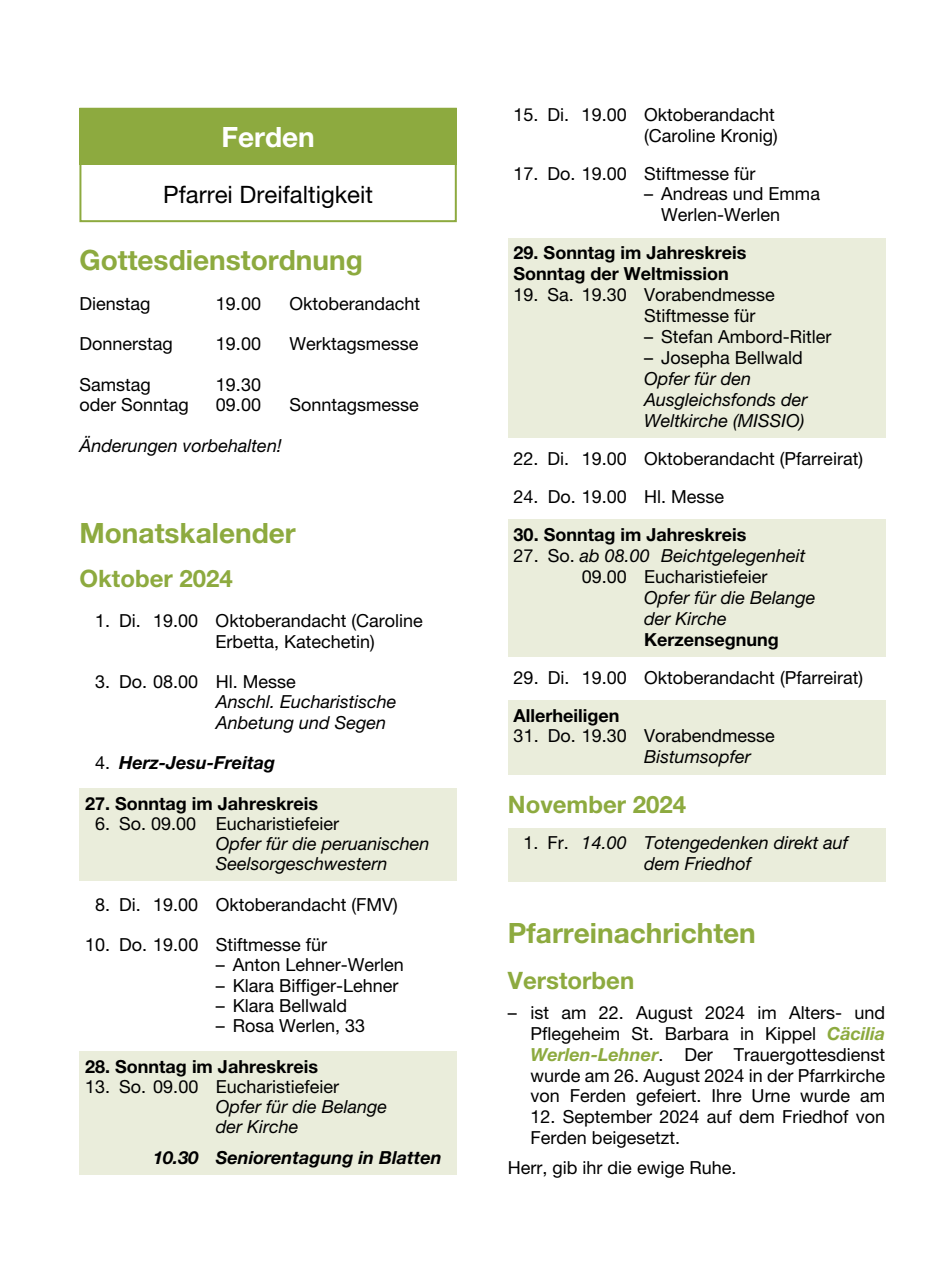
<style>
.page{position:relative;width:942px;height:1276px;background:#fff}
.page>*{position:absolute;margin:0;border:0;box-sizing:border-box;transform-origin:0 0}
.t1{font:700 28px "Helvetica Neue LT Pro";color:#8daa3f}
.t2{font:700 28px "Helvetica Neue LT Pro";color:#fff}
.t3{font:700 24px "Helvetica Neue LT Pro";color:#8daa3f}
.t4{font:24px "Helvetica Neue LT Pro";color:#000}
.t5{font:18px/21px "Helvetica Neue LT Pro";color:#000}
.t6{font:italic 18px/21px "Helvetica Neue LT Pro";color:#000}
.t7{font:700 18px/21px "Helvetica Neue LT Pro";color:#000}
.t8{font:italic 700 18px "Helvetica Neue LT Pro";color:#000}
.s1{font-weight:400;font-style:normal}
.s2{font-style:italic}
.s3{font-style:normal}
.s4{font-weight:700;font-style:italic;color:#8daa3f}
</style>
<div class="page">
<div style="left:79px;top:788px;width:377px;height:32px;background:#eaeddb"></div>
<div style="left:79px;top:808px;width:377px;height:32px;background:#eaeddb"></div>
<div style="left:79px;top:828px;width:377px;height:53px;background:#eaeddb"></div>
<div style="left:79px;top:1051px;width:377px;height:32px;background:#eaeddb"></div>
<div style="left:79px;top:1071px;width:377px;height:32px;background:#eaeddb"></div>
<div style="left:79px;top:1091px;width:377px;height:53px;background:#eaeddb"></div>
<div style="left:79px;top:1142px;width:377px;height:32px;background:#eaeddb"></div>
<div style="left:79px;top:108px;width:377px;height:114px;border:2px solid #8daa3f"></div>
<div style="left:79px;top:108px;width:377px;height:57px;background:#8daa3f"></div>
<div style="left:507px;top:238px;width:377px;height:32px;background:#eaeddb"></div>
<div style="left:507px;top:259px;width:377px;height:32px;background:#eaeddb"></div>
<div style="left:507px;top:280px;width:377px;height:32px;background:#eaeddb"></div>
<div style="left:507px;top:301px;width:377px;height:32px;background:#eaeddb"></div>
<div style="left:507px;top:322px;width:377px;height:32px;background:#eaeddb"></div>
<div style="left:507px;top:343px;width:377px;height:32px;background:#eaeddb"></div>
<div style="left:507px;top:364px;width:377px;height:74px;background:#eaeddb"></div>
<div style="left:507px;top:519px;width:377px;height:33px;background:#eaeddb"></div>
<div style="left:507px;top:540px;width:377px;height:32px;background:#eaeddb"></div>
<div style="left:507px;top:561px;width:377px;height:32px;background:#eaeddb"></div>
<div style="left:507px;top:582px;width:377px;height:53px;background:#eaeddb"></div>
<div style="left:507px;top:624px;width:377px;height:32px;background:#eaeddb"></div>
<div style="left:507px;top:700px;width:377px;height:32px;background:#eaeddb"></div>
<div style="left:507px;top:721px;width:377px;height:32px;background:#eaeddb"></div>
<div style="left:507px;top:742px;width:377px;height:32px;background:#eaeddb"></div>
<div style="left:507px;top:828px;width:377px;height:53px;background:#eaeddb"></div>
<h1 class="t2" style="left:221px;top:120px;width:95px">Ferden</h1>
<h2 class="t4" style="left:163px;top:180px;width:211px">Pfarrei Dreifaltigkeit</h2>
<h1 class="t1" style="left:79px;top:242px;width:285px">Gottesdienstordnung</h1>
<p class="t5" style="left:79px;top:293px;width:73px">Dienstag</p>
<p class="t5" style="left:216px;top:293px;width:47px">19.00</p>
<p class="t5" style="left:289px;top:293px;width:132px">Oktoberandacht</p>
<p class="t5" style="left:79px;top:333px;width:95px">Donnerstag</p>
<p class="t5" style="left:216px;top:333px;width:47px">19.00</p>
<p class="t5" style="left:289px;top:333px;width:131px">Werktagsmesse</p>
<p class="t5" style="left:79px;top:374px;width:73px">Samstag</p>
<p class="t5" style="left:216px;top:374px;width:47px">19.30</p>
<p class="t5" style="left:79px;top:394px;width:111px">oder Sonntag</p>
<p class="t5" style="left:216px;top:394px;width:47px">09.00</p>
<p class="t5" style="left:289px;top:394px;width:131px">Sonntagsmesse</p>
<p class="t6" style="left:79px;top:434px;width:204px">Änderungen vorbehalten!</p>
<h1 class="t1" style="left:79px;top:515px;width:218px">Monatskalender</h1>
<h2 class="t3" style="left:79px;top:563px;width:155px">Oktober 2024</h2>
<p class="t5" style="left:215px;top:611px;width:209px;line-height:20.2px;text-indent:-120px">1. Di. 19.00 Oktoberandacht (Caroline<br>Erbetta, Katechetin)</p>
<p class="t5" style="left:95px;top:671px;width:202px">3. Do. 08.00 Hl. Messe</p>
<p class="t6" style="left:215px;top:691px;width:182px;line-height:20.2px">Anschl. Eucharistische<br>Anbetung und Segen</p>
<p class="t8" style="left:95px;top:751px;width:181px"><span class="s1">4.</span> Herz-Jesu-Freitag</p>
<p class="t7" style="left:85px;top:792px;width:234px">27. Sonntag im Jahreskreis</p>
<p class="t5" style="left:95px;top:812px;width:245px">6. So. 09.00 Eucharistiefeier</p>
<p class="t6" style="left:215px;top:833px;width:215px;line-height:20.2px">Opfer für die peruanischen<br>Seelsorgeschwestern</p>
<p class="t5" style="left:95px;top:893px;width:304px">8. Di. 19.00 Oktoberandacht (FMV)</p>
<p class="t5" style="left:85px;top:934px;width:243px">10. Do. 19.00 Stiftmesse für</p>
<p class="t5" style="left:216px;top:954px;width:190px">– Anton Lehner-Werlen</p>
<p class="t5" style="left:216px;top:974px;width:184px">– Klara Biffiger-Lehner</p>
<p class="t5" style="left:216px;top:994px;width:133px">– Klara Bellwald</p>
<p class="t5" style="left:216px;top:1015px;width:151px">– Rosa Werlen, 33</p>
<p class="t7" style="left:85px;top:1055px;width:234px">28. Sonntag im Jahreskreis</p>
<p class="t5" style="left:85px;top:1075px;width:255px">13. So. 09.00 Eucharistiefeier</p>
<p class="t6" style="left:216px;top:1096px;width:173px;line-height:20.2px">Opfer für die Belange der Kirche</p>
<p class="t8" style="left:153px;top:1146px;width:290px">10.30 Seniorentagung in Blatten</p>
<p class="t5" style="left:513px;top:103px;width:266px;text-align:right">15. Di. 19.00 Oktoberandacht (Caroline Kronig)</p>
<p class="t5" style="left:513px;top:162px;width:243px">17. Do. 19.00 Stiftmesse für</p>
<p class="t5" style="left:661px;top:183px;width:160px;text-indent:-17px">– Andreas und Emma<br>Werlen-Werlen</p>
<p class="t7" style="left:513px;top:242px;width:234px">29. Sonntag im Jahreskreis<br>Sonntag der Weltmission</p>
<p class="t5" style="left:643px;top:284px;width:132px;text-indent:-130px">19. Sa. 19.30 Vorabendmesse<br>Stiftmesse für</p>
<p class="t5" style="left:643px;top:326px;width:189px">– Stefan Ambord-Ritler</p>
<p class="t5" style="left:643px;top:347px;width:160px">– Josepha Bellwald</p>
<p class="t6" style="left:643px;top:368px;width:165px">Opfer für den<br>Ausgleichsfonds der<br>Weltkirche (MISSIO)</p>
<p class="t5" style="left:513px;top:448px;width:351px">22. Di. 19.00 Oktoberandacht (Pfarreirat)</p>
<p class="t5" style="left:513px;top:486px;width:212px">24. Do. 19.00 Hl. Messe</p>
<p class="t7" style="left:513px;top:523px;width:234px">30. Sonntag im Jahreskreis</p>
<p class="t5" style="left:581px;top:544px;width:225px;text-indent:-68px">27. So. <span class="s2">ab 08.00 Beichtgelegenheit<br></span>09.00 Eucharistiefeier</p>
<p class="t6" style="left:644px;top:586px;width:173px">Opfer für die Belange der Kirche</p>
<p class="t7" style="left:644px;top:628px;width:136px">Kerzensegnung</p>
<p class="t5" style="left:513px;top:666px;width:351px">29. Di. 19.00 Oktoberandacht (Pfarreirat)</p>
<p class="t7" style="left:513px;top:704px;width:107px">Allerheiligen</p>
<p class="t5" style="left:513px;top:725px;width:263px">31. Do. 19.30 Vorabendmesse</p>
<p class="t6" style="left:644px;top:746px;width:108px">Bistumsopfer</p>
<h2 class="t3" style="left:507px;top:790px;width:180px">November 2024</h2>
<p class="t6" style="left:643px;top:832px;width:206px;text-indent:-120px"><span class="s3">1. Fr.</span> 14.00 Totengedenken direkt auf dem Friedhof</p>
<h1 class="t1" style="left:507px;top:916px;width:249px">Pfarreinachrichten</h1>
<h2 class="t3" style="left:507px;top:965px;width:128px">Verstorben</h2>
<p class="t5" style="left:530px;top:1001px;width:356px;text-align:justify;text-indent:-23px">– ist am 22. August 2024 im Alters- und Pflegeheim St. Barbara in Kippel <span class="s4">Cäcilia Werlen-Lehner</span>. Der Trauergottesdienst wurde am 26. August 2024 in der Pfarrkirche von Ferden gefeiert. Ihre Urne wurde am</p>
<p class="t5" style="left:530px;top:1106px;width:356px">12. September 2024 auf dem Friedhof von<br>Ferden beigesetzt.</p>
<p class="t5" style="left:507px;top:1156px;width:230px">Herr, gib ihr die ewige Ruhe.</p>
</div>
